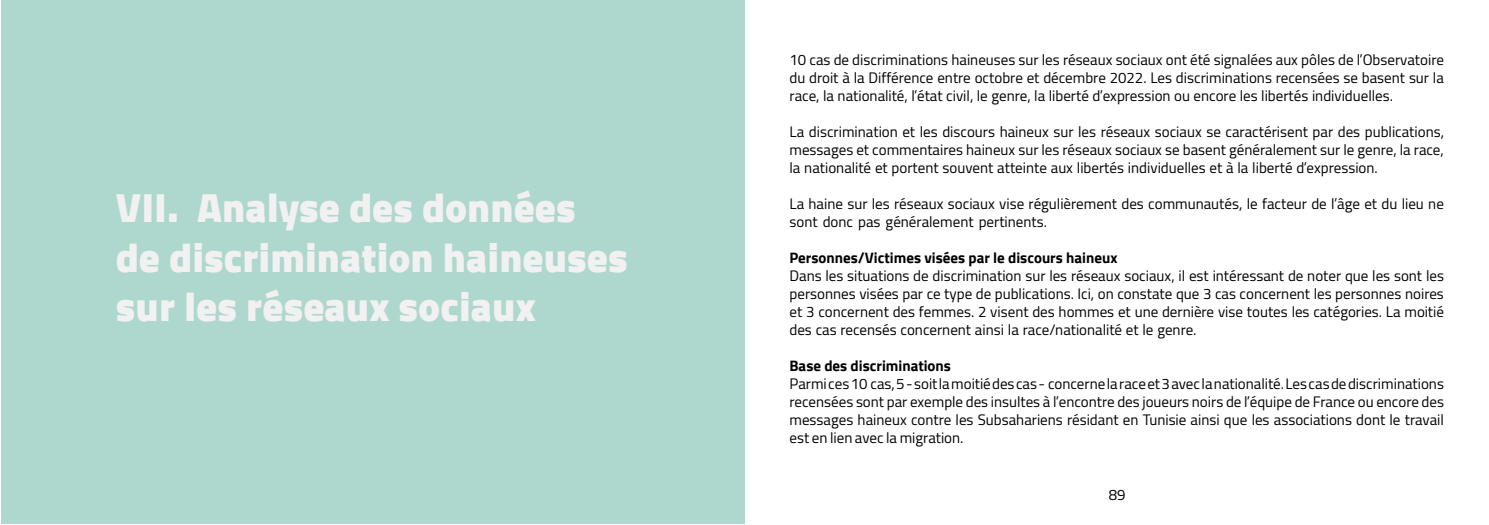
<style>
.page{position:relative;width:1489px;height:525px;background:#fff}
.page>*{position:absolute;margin:0;border:0;box-sizing:border-box;transform-origin:0 0}
.t1{font:900 41.25px/49.5px "Cairo";color:#f1f1f1}
.t2{font:15px/18px "Cairo";color:#000;text-align:justify}
.t3{font:700 15px "Cairo";color:#000}
</style>
<div class="page">
<div style="left:1px;top:0;width:743px;height:523px;background:#aed7cd"></div>
<h1 class="t1" style="left:116px;top:183px;width:513px">VII. Analyse des données de discrimination haineuses sur les réseaux sociaux</h1>
<p class="t2" style="left:789px;top:50px;width:656px">10 cas de discriminations haineuses sur les réseaux sociaux ont été signalées aux pôles de l’Observatoire du droit à la Différence entre octobre et décembre 2022. Les discriminations recensées se basent sur la race, la nationalité, l’état civil, le genre, la liberté d’expression ou encore les libertés individuelles.</p>
<p class="t2" style="left:789px;top:122px;width:656px">La discrimination et les discours haineux sur les réseaux sociaux se caractérisent par des publications, messages et commentaires haineux sur les réseaux sociaux se basent généralement sur le genre, la race, la nationalité et portent souvent atteinte aux libertés individuelles et à la liberté d’expression.</p>
<p class="t2" style="left:789px;top:194px;width:656px">La haine sur les réseaux sociaux vise régulièrement des communautés, le facteur de l’âge et du lieu ne sont donc pas généralement pertinents.</p>
<p class="t3" style="left:789px;top:249px;width:329px">Personnes/Victimes visées par le discours haineux</p>
<p class="t2" style="left:789px;top:266px;width:656px">Dans les situations de discrimination sur les réseaux sociaux, il est intéressant de noter que les sont les personnes visées par ce type de publications. Ici, on constate que 3 cas concernent les personnes noires et 3 concernent des femmes. 2 visent des hommes et une dernière vise toutes les catégories. La moitié des cas recensés concernent ainsi la race/nationalité et le genre.</p>
<p class="t3" style="left:789px;top:357px;width:163px">Base des discriminations</p>
<p class="t2" style="left:789px;top:374px;width:656px">Parmi ces 10 cas, 5 - soit la moitié des cas - concerne la race et 3 avec la nationalité. Les cas de discriminations recensées sont par exemple des insultes à l’encontre des joueurs noirs de l’équipe de France ou encore des messages haineux contre les Subsahariens résidant en Tunisie ainsi que les associations dont le travail est en lien avec la migration.</p>
<p class="t2" style="left:1108px;top:485px;width:18px">89</p>
</div>
